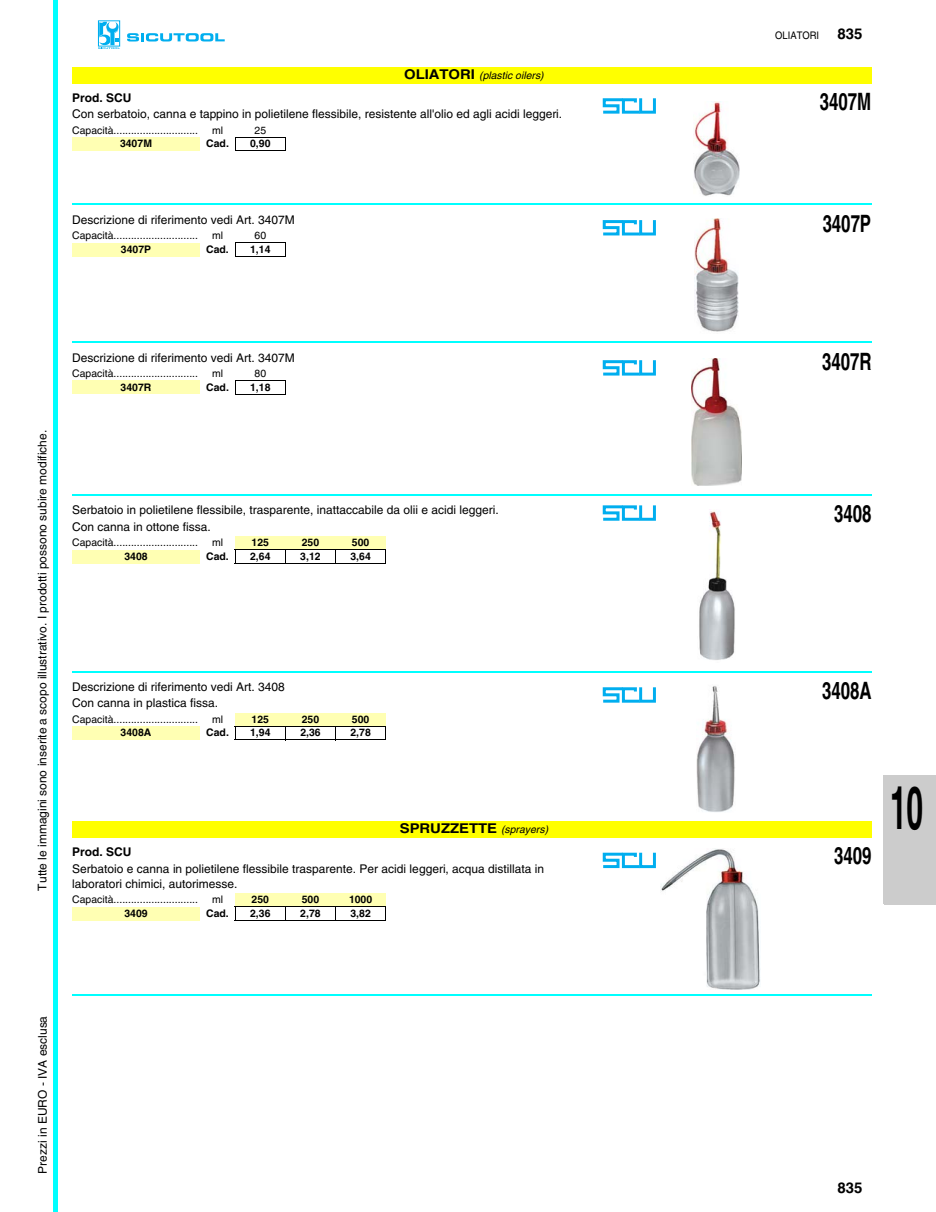
<style>
.page{position:relative;width:936px;height:1212px;background:#fff}
.page>*{position:absolute;margin:0;border:0;box-sizing:border-box;transform-origin:0 0}
.t1{font:700 60px "Helvetica";color:#000;scale:.5 1}
.t2{font:700 24px "Helvetica";letter-spacing:-.005em;color:#000;scale:.7 1}
.t3{font:700 15px "Helvetica";color:#000}
.t4{font:700 13.5px "Helvetica";letter-spacing:-.005em;color:#000;scale:1.11 1}
.t5{font:12px/16.5px "Helvetica";color:#000}
.t6{font:700 12px "Helvetica";color:#000}
.t7{font:10.5px "Helvetica";letter-spacing:.005em;color:#000}
.t8{font:700 10.5px "Helvetica";letter-spacing:.005em;color:#000}
.t9{font:italic 10.5px "Helvetica";color:#000}
.t10{font:10.5px "Helvetica";letter-spacing:.005em;color:#000;scale:.9 1}
.s1{font-weight:700;font-style:normal;font-size:13.5px}
.s2{font-weight:400;font-style:italic;font-size:10.5px}
.s3{font-weight:700;font-size:15px}
</style>
<div class="page">
<div style="left:53px;top:0;width:5px;height:1212px;background:#0ff"></div>
<svg style="left:127px;top:33px;width:98px;height:8px"></svg>
<div style="left:96px;top:19px;width:26px;height:30px;border:3px solid #fff"></div>
<svg style="left:98px;top:22px;width:22px;height:27px"></svg>
<div style="left:884px;top:776px;width:51px;height:128px;background:#ccc"></div>
<hr style="left:884px;top:775px;width:51px;height:2px;background:#ccc">
<hr style="left:884px;top:903px;width:51px;height:2px;background:#ccc">
<div style="left:72px;top:67px;width:800px;height:16px;background:#ff0"></div>
<img style="left:693px;top:102px;width:47px;height:94px">
<div style="left:639px;top:97px;width:17px;height:17px;border:3px solid #00aeef"></div>
<svg style="left:602px;top:97px;width:40px;height:17px"></svg>
<div style="left:72px;top:137px;width:128px;height:14px;background:#ffffb3"></div>
<svg style="left:235px;top:138px;width:1px;height:13px"></svg>
<svg style="left:285px;top:138px;width:1px;height:13px"></svg>
<hr style="left:235px;top:137px;width:51px;height:1px;background:#000">
<hr style="left:235px;top:151px;width:51px;height:1px;background:#000">
<hr style="left:72px;top:204px;width:800px;height:1px;background:#0ff">
<img style="left:695px;top:219px;width:43px;height:113px">
<div style="left:639px;top:219px;width:17px;height:16px;border:3px solid #00aeef"></div>
<svg style="left:602px;top:219px;width:40px;height:17px"></svg>
<div style="left:72px;top:243px;width:128px;height:13px;background:#ffffb3"></div>
<svg style="left:235px;top:243px;width:1px;height:13px"></svg>
<svg style="left:285px;top:243px;width:1px;height:13px"></svg>
<hr style="left:235px;top:242px;width:51px;height:1px;background:#000">
<hr style="left:235px;top:256px;width:51px;height:1px;background:#000">
<hr style="left:72px;top:341px;width:800px;height:2px;background:#0ff">
<img style="left:692px;top:358px;width:49px;height:128px">
<div style="left:639px;top:359px;width:17px;height:17px;border:3px solid #00aeef"></div>
<svg style="left:602px;top:359px;width:40px;height:17px"></svg>
<div style="left:72px;top:381px;width:128px;height:13px;background:#ffffb3"></div>
<svg style="left:235px;top:381px;width:1px;height:13px"></svg>
<svg style="left:285px;top:381px;width:1px;height:13px"></svg>
<hr style="left:235px;top:380px;width:51px;height:1px;background:#000">
<hr style="left:235px;top:394px;width:51px;height:1px;background:#000">
<hr style="left:72px;top:494px;width:800px;height:2px;background:#0ff">
<img style="left:699px;top:509px;width:36px;height:151px">
<div style="left:639px;top:504px;width:17px;height:17px;border:3px solid #00aeef"></div>
<svg style="left:602px;top:504px;width:40px;height:17px"></svg>
<div style="left:235px;top:536px;width:50px;height:14px;background:#ffffb3"></div>
<div style="left:285px;top:536px;width:51px;height:14px;background:#ffffb3"></div>
<div style="left:336px;top:536px;width:50px;height:14px;background:#ffffb3"></div>
<div style="left:72px;top:550px;width:128px;height:13px;background:#ffffb3"></div>
<svg style="left:235px;top:550px;width:1px;height:13px"></svg>
<svg style="left:285px;top:550px;width:1px;height:13px"></svg>
<svg style="left:335px;top:550px;width:1px;height:13px"></svg>
<svg style="left:385px;top:550px;width:1px;height:13px"></svg>
<hr style="left:235px;top:549px;width:151px;height:1px;background:#000">
<hr style="left:235px;top:563px;width:151px;height:1px;background:#000">
<hr style="left:72px;top:671px;width:800px;height:1px;background:#0ff">
<img style="left:696px;top:686px;width:39px;height:126px">
<div style="left:639px;top:686px;width:17px;height:17px;border:3px solid #00aeef"></div>
<svg style="left:602px;top:686px;width:40px;height:17px"></svg>
<div style="left:235px;top:713px;width:50px;height:13px;background:#ffffb3"></div>
<div style="left:285px;top:713px;width:51px;height:13px;background:#ffffb3"></div>
<div style="left:336px;top:713px;width:50px;height:13px;background:#ffffb3"></div>
<div style="left:72px;top:726px;width:128px;height:14px;background:#ffffb3"></div>
<svg style="left:235px;top:727px;width:1px;height:13px"></svg>
<svg style="left:285px;top:727px;width:1px;height:13px"></svg>
<svg style="left:335px;top:727px;width:1px;height:13px"></svg>
<svg style="left:385px;top:727px;width:1px;height:13px"></svg>
<hr style="left:235px;top:726px;width:151px;height:1px;background:#000">
<hr style="left:235px;top:740px;width:151px;height:1px;background:#000">
<div style="left:72px;top:821px;width:800px;height:17px;background:#ff0"></div>
<img style="left:660px;top:849px;width:100px;height:140px">
<div style="left:639px;top:851px;width:17px;height:17px;border:3px solid #00aeef"></div>
<svg style="left:602px;top:851px;width:40px;height:18px"></svg>
<div style="left:235px;top:893px;width:50px;height:14px;background:#ffffb3"></div>
<div style="left:285px;top:893px;width:51px;height:14px;background:#ffffb3"></div>
<div style="left:336px;top:893px;width:50px;height:14px;background:#ffffb3"></div>
<div style="left:72px;top:907px;width:128px;height:13px;background:#ffffb3"></div>
<svg style="left:235px;top:908px;width:1px;height:12px"></svg>
<svg style="left:285px;top:908px;width:1px;height:12px"></svg>
<svg style="left:335px;top:908px;width:1px;height:12px"></svg>
<svg style="left:385px;top:908px;width:1px;height:12px"></svg>
<hr style="left:235px;top:907px;width:151px;height:1px;background:#000">
<hr style="left:235px;top:920px;width:151px;height:1px;background:#000">
<hr style="left:72px;top:994px;width:800px;height:2px;background:#0ff">
<p class="t9" style="left:404px;top:71px;width:141px"><span class="s1">OLIATORI</span> (plastic oilers)</p>
<p class="t6" style="left:72px;top:90px;width:61px">Prod. SCU</p>
<p class="t5" style="left:72px;top:106px;width:492px">Con serbatoio, canna e tappino in polietilene flessibile, resistente all'olio ed agli acidi leggeri.</p>
<p class="t7" style="left:72px;top:124px;width:127px">Capacità.............................</p>
<p class="t7" style="left:212px;top:124px;width:13px">ml</p>
<p class="t7" style="left:255px;top:124px;width:13px">25</p>
<p class="t8" style="left:120px;top:137px;width:33px">3407M</p>
<p class="t8" style="left:206px;top:137px;width:24px">Cad.</p>
<p class="t8" style="left:250px;top:137px;width:22px">0,90</p>
<p class="t5" style="left:72px;top:211px;width:224px">Descrizione di riferimento vedi Art. 3407M</p>
<p class="t7" style="left:72px;top:230px;width:127px">Capacità.............................</p>
<p class="t7" style="left:212px;top:230px;width:13px">ml</p>
<p class="t7" style="left:255px;top:230px;width:13px">60</p>
<p class="t8" style="left:121px;top:243px;width:32px">3407P</p>
<p class="t8" style="left:206px;top:243px;width:24px">Cad.</p>
<p class="t8" style="left:250px;top:243px;width:22px">1,14</p>
<p class="t5" style="left:34px;top:891px;width:462px;rotate:-90deg">Tutte le immagini sono inserite a scopo illustrativo. I prodotti possono subire modifiche.</p>
<p class="t5" style="left:72px;top:349px;width:224px">Descrizione di riferimento vedi Art. 3407M</p>
<p class="t7" style="left:72px;top:367px;width:127px">Capacità.............................</p>
<p class="t7" style="left:212px;top:367px;width:13px">ml</p>
<p class="t7" style="left:255px;top:367px;width:13px">80</p>
<p class="t8" style="left:121px;top:381px;width:32px">3407R</p>
<p class="t8" style="left:206px;top:381px;width:24px">Cad.</p>
<p class="t8" style="left:250px;top:381px;width:22px">1,18</p>
<p class="t5" style="left:72px;top:502px;width:428px">Serbatoio in polietilene flessibile, trasparente, inattaccabile da olii e acidi leggeri.<br>Con canna in ottone fissa.</p>
<p class="t7" style="left:72px;top:537px;width:127px">Capacità.............................</p>
<p class="t7" style="left:212px;top:537px;width:13px">ml</p>
<p class="t8" style="left:252px;top:536px;width:19px">125</p>
<p class="t8" style="left:302px;top:536px;width:19px">250</p>
<p class="t8" style="left:352px;top:536px;width:19px">500</p>
<p class="t8" style="left:124px;top:550px;width:25px">3408</p>
<p class="t8" style="left:206px;top:550px;width:24px">Cad.</p>
<p class="t8" style="left:250px;top:550px;width:22px">2,64</p>
<p class="t8" style="left:300px;top:550px;width:22px">3,12</p>
<p class="t8" style="left:350px;top:550px;width:22px">3,64</p>
<p class="t5" style="left:72px;top:679px;width:214px">Descrizione di riferimento vedi Art. 3408<br>Con canna in plastica fissa.</p>
<p class="t7" style="left:72px;top:713px;width:127px">Capacità.............................</p>
<p class="t7" style="left:212px;top:713px;width:13px">ml</p>
<p class="t8" style="left:252px;top:713px;width:19px">125</p>
<p class="t8" style="left:302px;top:713px;width:19px">250</p>
<p class="t8" style="left:352px;top:713px;width:19px">500</p>
<p class="t8" style="left:121px;top:726px;width:32px">3408A</p>
<p class="t8" style="left:206px;top:726px;width:24px">Cad.</p>
<p class="t8" style="left:250px;top:726px;width:22px">1,94</p>
<p class="t8" style="left:300px;top:726px;width:22px">2,36</p>
<p class="t8" style="left:350px;top:726px;width:22px">2,78</p>
<p class="t4" style="left:400px;top:820px;width:135px">SPRUZZETTE <span class="s2">(sprayers)</span></p>
<p class="t6" style="left:72px;top:845px;width:61px">Prod. SCU</p>
<p class="t5" style="left:72px;top:861px;width:473px;line-height:15px">Serbatoio e canna in polietilene flessibile trasparente. Per acidi leggeri, acqua distillata in laboratori chimici, autorimesse.</p>
<p class="t7" style="left:72px;top:894px;width:127px">Capacità.............................</p>
<p class="t7" style="left:212px;top:894px;width:13px">ml</p>
<p class="t8" style="left:252px;top:893px;width:19px">250</p>
<p class="t8" style="left:302px;top:893px;width:19px">500</p>
<p class="t8" style="left:349px;top:893px;width:25px">1000</p>
<p class="t8" style="left:124px;top:907px;width:25px">3409</p>
<p class="t8" style="left:206px;top:907px;width:24px">Cad.</p>
<p class="t8" style="left:250px;top:907px;width:22px">2,36</p>
<p class="t8" style="left:300px;top:907px;width:22px">2,78</p>
<p class="t8" style="left:350px;top:907px;width:22px">3,82</p>
<p class="t5" style="left:34px;top:1174px;width:159px;rotate:-90deg">Prezzi in EURO - IVA esclusa</p>
<p class="t10" style="left:775px;top:29px;width:98px">OLIATORI <span class="s3">835</span></p>
<h2 class="t2" style="left:820px;top:87px;width:75px">3407M</h2>
<h2 class="t2" style="left:823px;top:209px;width:71px">3407P</h2>
<h2 class="t2" style="left:822px;top:347px;width:72px">3407R</h2>
<h2 class="t2" style="left:834px;top:499px;width:55px">3408</h2>
<h2 class="t2" style="left:822px;top:676px;width:72px">3408A</h2>
<h2 class="t2" style="left:834px;top:841px;width:55px">3409</h2>
<h1 class="t1" style="left:890px;top:771px;width:68px">10</h1>
<p class="t3" style="left:838px;top:1179px;width:26px">835</p>
</div>
